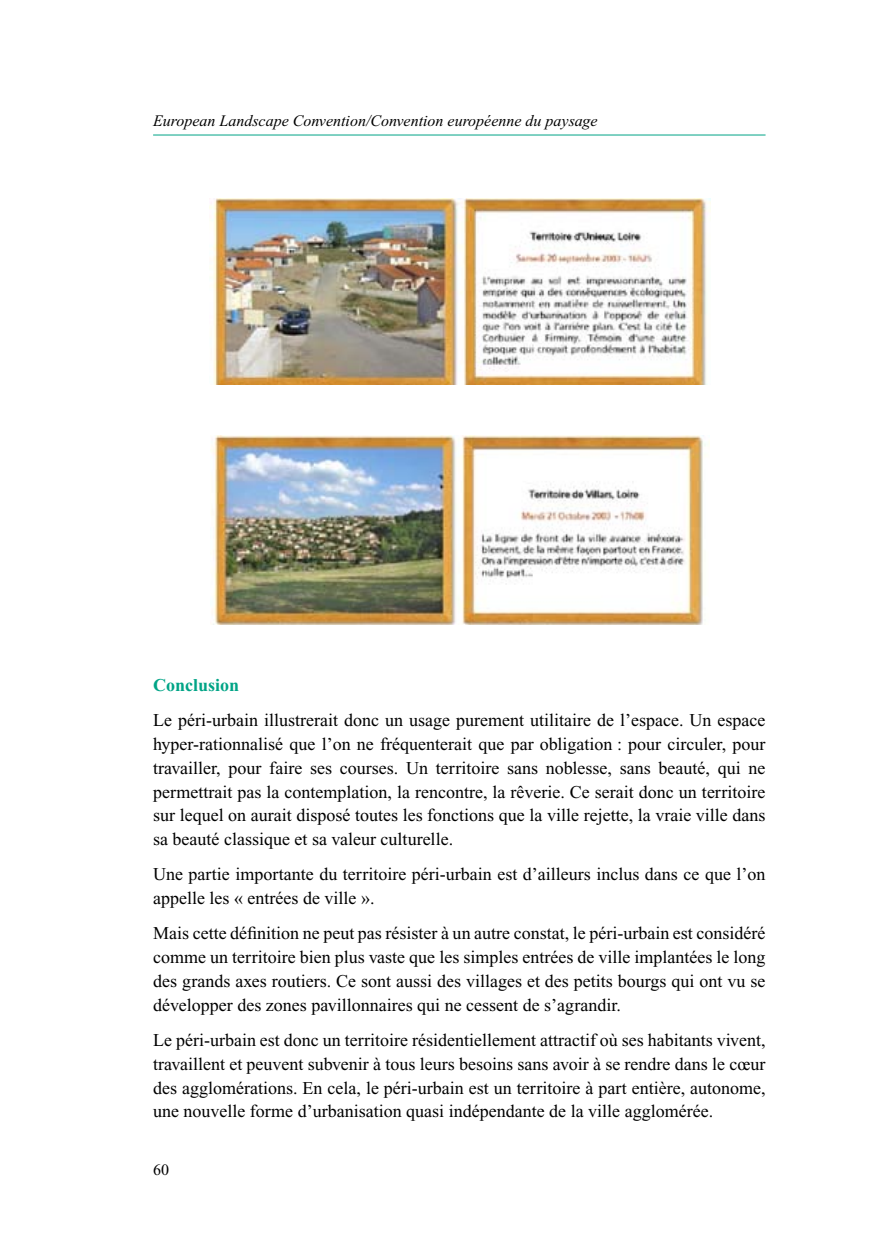
<style>
.page{position:relative;width:896px;height:1248px;background:#fff}
.page>*{position:absolute;margin:0;border:0;box-sizing:border-box;transform-origin:0 0}
.t1{font:18px/23.8px "Times New Roman";color:#000;text-align:justify}
.t2{font:700 18px "Times New Roman";color:#00a486}
.t3{font:italic 16px "Times New Roman";color:#000}
.t4{font:16px "Times New Roman";color:#000}
</style>
<div class="page">
<hr style="left:153px;top:134px;width:612px;height:1px;background:#00a486">
<img style="left:209px;top:198px;width:501px;height:186px">
<img style="left:211px;top:435px;width:499px;height:189px">
<p class="t3" style="left:153px;top:112px;width:446px">European Landscape Convention/Convention européenne du paysage</p>
<p class="t2" style="left:153px;top:675px;width:88px">Conclusion</p>
<p class="t1" style="left:153px;top:708px;width:614px">Le péri-urbain illustrerait donc un usage purement utilitaire de l’espace. Un espace hyper-rationnalisé que l’on ne fréquenterait que par obligation : pour circuler, pour travailler, pour faire ses courses. Un territoire sans noblesse, sans beauté, qui ne permettrait pas la contemplation, la rencontre, la rêverie. Ce serait donc un territoire sur lequel on aurait disposé toutes les fonctions que la ville rejette, la vraie ville dans sa beauté classique et sa valeur culturelle.</p>
<p class="t1" style="left:153px;top:862px;width:614px">Une partie importante du territoire péri-urbain est d’ailleurs inclus dans ce que l’on appelle les « entrées de ville ».</p>
<p class="t1" style="left:153px;top:921px;width:614px">Mais cette définition ne peut pas résister à un autre constat, le péri-urbain est considéré comme un territoire bien plus vaste que les simples entrées de ville implantées le long des grands axes routiers. Ce sont aussi des villages et des petits bourgs qui ont vu se développer des zones pavillonnaires qui ne cessent de s’agrandir.</p>
<p class="t1" style="left:153px;top:1028px;width:614px">Le péri-urbain est donc un territoire résidentiellement attractif où ses habitants vivent, travaillent et peuvent subvenir à tous leurs besoins sans avoir à se rendre dans le cœur des agglomérations. En cela, le péri-urbain est un territoire à part entière, autonome, une nouvelle forme d’urbanisation quasi indépendante de la ville agglomérée.</p>
<p class="t4" style="left:153px;top:1161px;width:17px">60</p>
</div>
